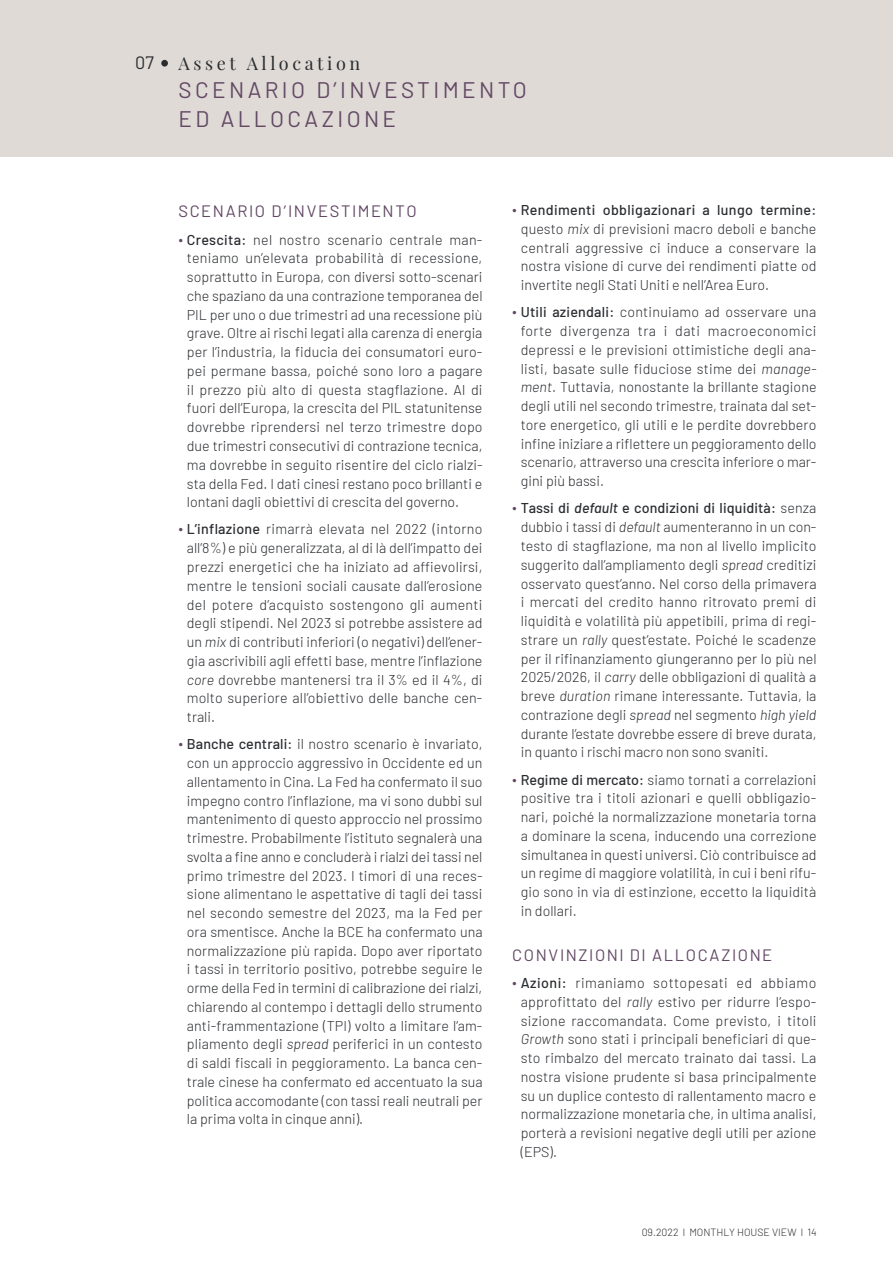
<style>
.page{position:relative;width:893px;height:1263px;background:#fff}
.page>*{position:absolute;margin:0;border:0;box-sizing:border-box;transform-origin:0 0}
.t1{font:22.5px/28.5px "Barlow";letter-spacing:.15em;color:#624865}
.t2{font:18px "Playfair Display";letter-spacing:.2em;color:#2a2c30}
.t3{font:18px "Barlow";color:#2a2c30}
.t4{font:16.5px "Barlow";letter-spacing:.095em;color:#624865}
.t5{font:300 14.25px/18.8px "Barlow";color:#2a2c30;text-align:justify}
.t6{font:300 10.5px "Barlow";color:#2a2c30}
.s1{font-family:"Garamond";font-weight:400;font-size:13.5px;color:#624865}
.s2{font-weight:500}
.s3{font-style:italic}
.s4{font-weight:500;font-style:italic}
</style>
<div class="page">
<div style="left:0;top:0;width:893px;height:156px;background:#dfdad5"></div>
<div style="left:161px;top:60px;width:7px;height:7px;background:#2a2c30;border-radius:50%"></div>
<p class="t3" style="left:135px;top:50px;width:20px">07</p>
<p class="t2" style="left:179px;top:49px;width:183px">Asset Allocation</p>
<h1 class="t1" style="left:179px;top:74px;width:350px">SCENARIO D’INVESTIMENTO<br>ED ALLOCAZIONE</h1>
<p class="t4" style="left:178px;top:200px;width:240px">SCENARIO D’INVESTIMENTO</p>
<p class="t5" style="left:187px;top:229px;width:297px;text-indent:-9px"><span class="s1">•</span> <span class="s2">Crescita:</span> nel nostro scenario centrale man&shy;teniamo un’elevata probabilità di recessione, soprattutto in Europa, con diversi sotto-scenari che spaziano da una contrazione temporanea del PIL per uno o due trimestri ad una recessione più grave. Oltre ai rischi legati alla carenza di energia per l’industria, la fiducia dei consumatori euro&shy;pei permane bassa, poiché sono loro a pagare il prezzo più alto di questa stagflazione. Al di fuori dell’Europa, la crescita del PIL statunitense dovrebbe riprendersi nel terzo trimestre dopo due trimestri consecutivi di contrazione tecnica, ma dovrebbe in seguito risentire del ciclo rialzi&shy;sta della Fed. I dati cinesi restano poco brillanti e lontani dagli obiettivi di crescita del governo.</p>
<p class="t5" style="left:187px;top:519px;width:297px;text-indent:-9px"><span class="s1">•</span> <span class="s2">L’inflazione</span> rimarrà elevata nel 2022 (intorno all’8%) e più generalizzata, al di là dell’impatto dei prezzi energetici che ha iniziato ad affievolirsi, mentre le tensioni sociali causate dall’erosione del potere d’acquisto sostengono gli aumenti degli stipendi. Nel 2023 si potrebbe assistere ad un <span class="s3">mix</span> di contributi inferiori (o negativi) dell’ener&shy;gia ascrivibili agli effetti base, mentre l’inflazione <span class="s3">core</span> dovrebbe mantenersi tra il 3% ed il 4%, di molto superiore all’obiettivo delle banche cen&shy;trali.</p>
<p class="t5" style="left:187px;top:734px;width:297px;text-indent:-9px"><span class="s1">•</span> <span class="s2">Banche centrali:</span> il nostro scenario è invariato, con un approccio aggressivo in Occidente ed un allentamento in Cina. La Fed ha confermato il suo impegno contro l’inflazione, ma vi sono dubbi sul mantenimento di questo approccio nel prossimo trimestre. Probabilmente l’istituto segnalerà una svolta a fine anno e concluderà i rialzi dei tassi nel primo trimestre del 2023. I timori di una reces&shy;sione alimentano le aspettative di tagli dei tassi nel secondo semestre del 2023, ma la Fed per ora smentisce. Anche la BCE ha confermato una normalizzazione più rapida. Dopo aver riportato i tassi in territorio positivo, potrebbe seguire le orme della Fed in termini di calibrazione dei rialzi, chiarendo al contempo i dettagli dello strumento anti-frammentazione (TPI) volto a limitare l’am&shy;pliamento degli <span class="s3">spread</span> periferici in un contesto di saldi fiscali in peggioramento. La banca cen&shy;trale cinese ha confermato ed accentuato la sua politica accomodante (con tassi reali neutrali per la prima volta in cinque anni).</p>
<p class="t5" style="left:521px;top:200px;width:297px;text-indent:-9px"><span class="s1">•</span> <span class="s2">Rendimenti obbligazionari a lungo termine: </span>questo <span class="s3">mix</span> di previsioni macro deboli e banche centrali aggressive ci induce a conservare la nostra visione di curve dei rendimenti piatte od invertite negli Stati Uniti e nell’Area Euro.</p>
<p class="t5" style="left:521px;top:302px;width:297px;text-indent:-9px"><span class="s1">•</span> <span class="s2">Utili aziendali:</span> continuiamo ad osservare una forte divergenza tra i dati macroeconomici depressi e le previsioni ottimistiche degli ana&shy;listi, basate sulle fiduciose stime dei <span class="s3">manage&shy;ment</span>. Tuttavia, nonostante la brillante stagione degli utili nel secondo trimestre, trainata dal set&shy;tore energetico, gli utili e le perdite dovrebbero infine iniziare a riflettere un peggioramento dello scenario, attraverso una crescita inferiore o mar&shy;gini più bassi.</p>
<p class="t5" style="left:521px;top:498px;width:297px;text-indent:-9px"><span class="s1">•</span> <span class="s2">Tassi di</span> <span class="s4">default</span> <span class="s2">e condizioni di liquidità:</span> senza dubbio i tassi di <span class="s3">default</span> aumenteranno in un con&shy;testo di stagflazione, ma non al livello implicito suggerito dall’ampliamento degli <span class="s3">spread</span> creditizi osservato quest’anno. Nel corso della primavera i mercati del credito hanno ritrovato premi di liquidità e volatilità più appetibili, prima di regi&shy;strare un <span class="s3">rally</span> quest’estate. Poiché le scadenze per il rifinanziamento giungeranno per lo più nel 2025/2026, il <span class="s3">carry</span> delle obbligazioni di qualità a breve <span class="s3">duration</span> rimane interessante. Tuttavia, la contrazione degli <span class="s3">spread</span> nel segmento <span class="s3">high yield </span>durante l’estate dovrebbe essere di breve durata, in quanto i rischi macro non sono svaniti.</p>
<p class="t5" style="left:521px;top:769px;width:297px;text-indent:-9px"><span class="s1">•</span> <span class="s2">Regime di mercato:</span> siamo tornati a correlazioni positive tra i titoli azionari e quelli obbligazio&shy;nari, poiché la normalizzazione monetaria torna a dominare la scena, inducendo una correzione simultanea in questi universi. Ciò contribuisce ad un regime di maggiore volatilità, in cui i beni rifu&shy;gio sono in via di estinzione, eccetto la liquidità in dollari.</p>
<p class="t4" style="left:512px;top:943px;width:261px">CONVINZIONI DI ALLOCAZIONE</p>
<p class="t5" style="left:521px;top:972px;width:297px;text-indent:-9px"><span class="s1">•</span> <span class="s2">Azioni:</span> rimaniamo sottopesati ed abbiamo approfittato del <span class="s3">rally</span> estivo per ridurre l’espo&shy;sizione raccomandata. Come previsto, i titoli <span class="s3">Growth</span> sono stati i principali beneficiari di que&shy;sto rimbalzo del mercato trainato dai tassi. La nostra visione prudente si basa principalmente su un duplice contesto di rallentamento macro e normalizzazione monetaria che, in ultima analisi, porterà a revisioni negative degli utili per azione (EPS).</p>
<p class="t6" style="left:642px;top:1225px;width:177px">09.2022 l MONTHLY HOUSE VIEW l 14</p>
</div>
